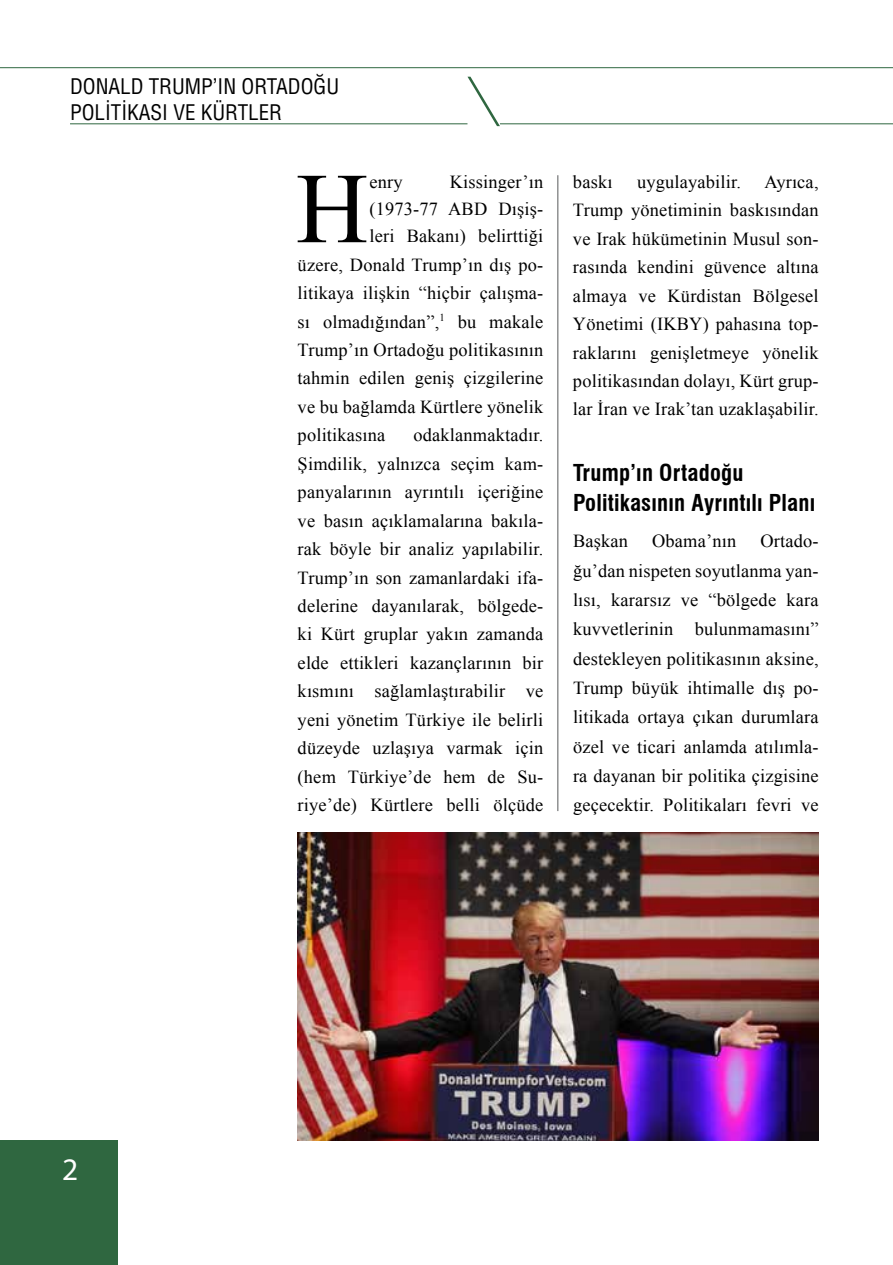
<style>
.page{position:relative;width:893px;height:1265px;background:#fff}
.page>*{position:absolute;margin:0;border:0;box-sizing:border-box;transform-origin:0 0}
.t1{font:100.27px "Times New Roman";color:#000}
.t2{font:31.5px "Myriad Pro";color:#fff}
.t3{font:700 condensed 22.75px/29.6px "Swiss 721 BT";letter-spacing:.01em;color:#000}
.t4{font:condensed 21px/25.2px "Helvetica LT Std";color:#000}
.t5{font:18.38px/28.5px "Times New Roman";letter-spacing:.01em;color:#000;text-align:justify}
</style>
<div class="page">
<hr style="left:500px;top:123px;width:393px;height:1px;background:#2f6740">
<hr style="left:0;top:67px;width:893px;height:1px;background:#2f6740">
<svg style="left:467px;top:77px;width:33px;height:49px"></svg>
<hr style="left:70px;top:123px;width:397px;height:1px;background:#2f6740">
<div style="left:0;top:1141px;width:117px;height:124px;background:#2f6740"></div>
<hr style="left:558px;top:175px;width:1px;height:636px;background:#58595b">
<img style="left:298px;top:832px;width:521px;height:308px">
<p class="t4" style="left:70px;top:74px;width:271px">DONALD TRUMP’IN ORTADOĞU<br>POLITIKASI VE KÜRTLER</p>
<h1 class="t1" style="left:296px;top:141px;width:74px">H</h1>
<p class="t5" style="left:369px;top:167px;width:35px">enry</p>
<p class="t5" style="left:450px;top:167px;width:95px">Kissinger’ın</p>
<p class="t5" style="left:369px;top:194px;width:175px">(1973-77 ABD Dışiş-</p>
<p class="t5" style="left:369px;top:222px;width:175px">leri Bakanı) belirttiği</p>
<p class="t5" style="left:298px;top:250px;width:247px">üzere, Donald Trump’ın dış po-</p>
<p class="t5" style="left:298px;top:278px;width:247px">litikaya ilişkin “hiçbir çalışma-</p>
<p class="t5" style="left:298px;top:307px;width:247px">sı olmadığından”,<sup>1</sup> bu makale</p>
<p class="t5" style="left:298px;top:335px;width:247px">Trump’ın Ortadoğu politikasının</p>
<p class="t5" style="left:298px;top:364px;width:247px">tahmin edilen geniş çizgilerine</p>
<p class="t5" style="left:298px;top:392px;width:247px">ve bu bağlamda Kürtlere yönelik</p>
<p class="t5" style="left:298px;top:421px;width:89px">politikasına</p>
<p class="t5" style="left:298px;top:421px;width:247px;text-indent:116px">odaklanmaktadır.<br>Şimdilik, yalnızca seçim kam&shy;panyalarının ayrıntılı içeriğine ve basın açıklamalarına bakıla&shy;rak böyle bir analiz yapılabilir.<br>Trump’ın son zamanlardaki ifa&shy;delerine dayanılarak, bölgede&shy;ki Kürt gruplar yakın zamanda elde ettikleri kazançlarının bir kısmını sağlamlaştırabilir ve yeni yönetim Türkiye ile belirli düzeyde uzlaşıya varmak için (hem Türkiye’de hem de Su&shy;riye’de) Kürtlere belli ölçüde</p>
<p class="t5" style="left:573px;top:167px;width:41px">baskı</p>
<p class="t5" style="left:637px;top:167px;width:105px">uygulayabilir.</p>
<p class="t5" style="left:573px;top:167px;width:247px;text-indent:192px">Ayrıca, Trump yönetiminin baskısından ve Irak hükümetinin Musul son&shy;rasında kendini güvence altına almaya ve Kürdistan Bölgesel Yönetimi (IKBY) pahasına top&shy;raklarını genişletmeye yönelik politikasından dolayı, Kürt grup&shy;lar İran ve Irak’tan uzaklaşabilir.</p>
<p class="t3" style="left:573px;top:458px;width:244px">Trump’ın Ortadoğu<br>Politikasının Ayrıntılı Planı</p>
<p class="t5" style="left:573px;top:527px;width:57px">Başkan</p>
<p class="t5" style="left:652px;top:527px;width:86px">Obama’nın</p>
<p class="t5" style="left:573px;top:526px;width:247px;line-height:29.2px;text-indent:187px">Ortado&shy;ğu’dan nispeten soyutlanma yan&shy;lısı, kararsız ve “bölgede kara kuvvetlerinin bulunmamasını” destekleyen politikasının aksine, Trump büyük ihtimalle dış po&shy;litikada ortaya çıkan durumlara özel ve ticari anlamda atılımla&shy;ra dayanan bir politika çizgisine geçecektir. Politikaları fevri ve</p>
<h2 class="t2" style="left:62px;top:1150px;width:18px">2</h2>
</div>
